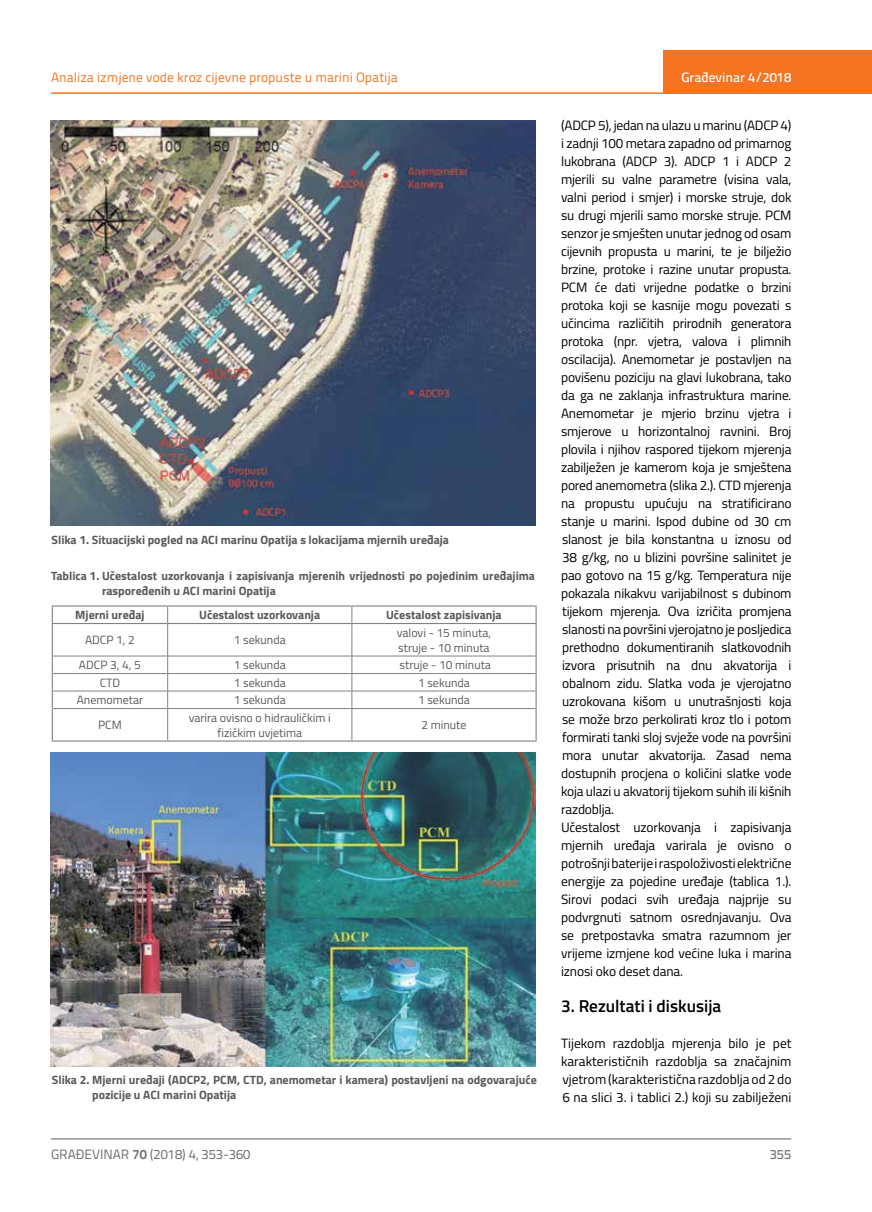
<style>
.page{position:relative;width:872px;height:1212px;background:#fff}
.page>*{position:absolute;margin:0;border:0;box-sizing:border-box;transform-origin:0 0}
.t1{font:600 17.25px "Titillium";color:#000}
.t2{font:13.5px/18px "Titillium";letter-spacing:-.015em;color:#000}
.t3{font:13.5px "Titillium Text 22 L";color:#f47421}
.t4{font:13.5px "Titillium Text 22 L";color:#6d6e71}
.t5{font:500 13.5px "Titillium Text 22 L";color:#fff}
.t6{font:500 13.5px "Titillium Text 22 L";color:#797a7d}
.t7{font:700 12px/15px "Titillium";color:#58595b}
.t8{font:12px/15px "Titillium";color:#58595b}
.s1{font-weight:700}
</style>
<div class="page">
<hr style="left:51px;top:92px;width:821px;height:2px;background:#f47421">
<div style="left:663px;top:50px;width:209px;height:44px;background:#f47421"></div>
<hr style="left:51px;top:1139px;width:740px;height:1px;background:#58595b">
<img style="left:50px;top:120px;width:485px;height:406px">
<svg style="left:167px;top:606px;width:1px;height:17px"></svg>
<svg style="left:351px;top:606px;width:1px;height:17px"></svg>
<hr style="left:167px;top:624px;width:1px;height:32px;background:#808285">
<hr style="left:351px;top:624px;width:1px;height:32px;background:#808285">
<hr style="left:53px;top:656px;width:115px;height:1px;background:#808285">
<hr style="left:168px;top:656px;width:184px;height:1px;background:#808285">
<hr style="left:352px;top:656px;width:183px;height:1px;background:#808285">
<hr style="left:53px;top:673px;width:115px;height:1px;background:#808285">
<hr style="left:168px;top:673px;width:184px;height:1px;background:#808285">
<hr style="left:352px;top:673px;width:183px;height:1px;background:#808285">
<hr style="left:53px;top:691px;width:115px;height:1px;background:#808285">
<hr style="left:168px;top:691px;width:184px;height:1px;background:#808285">
<svg style="left:167px;top:656px;width:1px;height:52px"></svg>
<hr style="left:352px;top:691px;width:183px;height:1px;background:#808285">
<svg style="left:351px;top:656px;width:1px;height:52px"></svg>
<hr style="left:53px;top:708px;width:115px;height:1px;background:#808285">
<hr style="left:168px;top:708px;width:184px;height:1px;background:#808285">
<hr style="left:167px;top:709px;width:1px;height:31px;background:#808285">
<hr style="left:352px;top:708px;width:183px;height:1px;background:#808285">
<hr style="left:351px;top:709px;width:1px;height:31px;background:#808285">
<hr style="left:52px;top:624px;width:1px;height:32px;background:#808285">
<hr style="left:535px;top:624px;width:1px;height:32px;background:#808285">
<svg style="left:52px;top:656px;width:1px;height:52px"></svg>
<svg style="left:535px;top:656px;width:1px;height:52px"></svg>
<hr style="left:52px;top:708px;width:1px;height:32px;background:#808285">
<hr style="left:535px;top:708px;width:1px;height:32px;background:#808285">
<hr style="left:52px;top:740px;width:116px;height:2px;background:#808285">
<hr style="left:168px;top:740px;width:184px;height:2px;background:#808285">
<hr style="left:352px;top:740px;width:184px;height:2px;background:#808285">
<hr style="left:52px;top:605px;width:116px;height:1px;background:#808285">
<svg style="left:52px;top:606px;width:1px;height:17px"></svg>
<hr style="left:168px;top:605px;width:184px;height:1px;background:#808285">
<hr style="left:352px;top:605px;width:184px;height:1px;background:#808285">
<svg style="left:535px;top:606px;width:1px;height:17px"></svg>
<hr style="left:52px;top:623px;width:116px;height:1px;background:#808285">
<hr style="left:168px;top:623px;width:184px;height:1px;background:#808285">
<hr style="left:352px;top:623px;width:184px;height:1px;background:#808285">
<img style="left:50px;top:753px;width:485px;height:313px">
<p class="t3" style="left:51px;top:68px;width:348px">Analiza izmjene vode kroz cijevne propuste u marini Opatija</p>
<p class="t7" style="left:52px;top:532px;width:399px">Slika 1. Situacijski pogled na ACI marinu Opatija s lokacijama mjernih uređaja</p>
<p class="t7" style="left:102px;top:568px;width:434px;text-indent:-51px">Tablica 1. Učestalost uzorkovanja i zapisivanja mjerenih vrijednosti po pojedinim uređajima raspoređenih u ACI marini Opatija</p>
<p class="t7" style="left:75px;top:607px;width:71px">Mjerni uređaj</p>
<p class="t7" style="left:199px;top:607px;width:122px">Učestalost uzorkovanja</p>
<p class="t7" style="left:386px;top:607px;width:117px">Učestalost zapisivanja</p>
<p class="t8" style="left:85px;top:632px;width:51px">ADCP 1, 2</p>
<p class="t8" style="left:234px;top:632px;width:53px">1 sekunda</p>
<p class="t8" style="left:397px;top:624px;width:96px">valovi - 15 minuta, struje - 10 minuta</p>
<p class="t8" style="left:79px;top:657px;width:63px">ADCP 3, 4, 5</p>
<p class="t8" style="left:234px;top:657px;width:53px">1 sekunda</p>
<p class="t8" style="left:399px;top:657px;width:93px">struje - 10 minuta</p>
<p class="t8" style="left:100px;top:674px;width:22px">CTD</p>
<p class="t8" style="left:234px;top:674px;width:53px">1 sekunda</p>
<p class="t8" style="left:418px;top:674px;width:53px">1 sekunda</p>
<p class="t8" style="left:77px;top:692px;width:68px">Anemometar</p>
<p class="t8" style="left:234px;top:692px;width:53px">1 sekunda</p>
<p class="t8" style="left:418px;top:692px;width:53px">1 sekunda</p>
<p class="t8" style="left:98px;top:717px;width:25px">PCM</p>
<p class="t8" style="left:189px;top:709px;width:144px;text-align:center">varira ovisno o hidrauličkim i fizičkim uvjetima</p>
<p class="t8" style="left:421px;top:717px;width:47px">2 minute</p>
<p class="t7" style="left:92px;top:1072px;width:446px;text-indent:-40px">Slika 2. Mjerni uređaji (ADCP2, PCM, CTD, anemometar i kamera) postavljeni na odgovarajuće pozicije u ACI marini Opatija</p>
<p class="t5" style="left:681px;top:67px;width:111px">Građevinar 4/2018</p>
<p class="t2" style="left:561px;top:115px;width:232px">(ADCP 5), jedan na ulazu u marinu (ADCP 4) i zadnji 100 metara zapadno od primarnog lukobrana (ADCP 3). ADCP 1 i ADCP 2 mjerili su valne parametre (visina vala, valni period i smjer) i morske struje, dok su drugi mjerili samo morske struje. PCM senzor je smješten unutar jednog od osam cijevnih propusta u marini, te je bilježio brzine, protoke i razine unutar propusta.<br>PCM će dati vrijedne podatke o brzini protoka koji se kasnije mogu povezati s učincima različitih prirodnih generatora protoka (npr. vjetra, valova i plimnih oscilacija). Anemometar je postavljen na povišenu poziciju na glavi lukobrana, tako da ga ne zaklanja infrastruktura marine.<br>Anemometar je mjerio brzinu vjetra i smjerove u horizontalnoj ravnini. Broj plovila i njihov raspored tijekom mjerenja zabilježen je kamerom koja je smještena pored anemometra (slika 2.). CTD mjerenja na propustu upućuju na stratificirano stanje u marini. Ispod dubine od 30 cm slanost je bila konstantna u iznosu od 38 g/kg, no u blizini površine salinitet je pao gotovo na 15 g/kg. Temperatura nije pokazala nikakvu varijabilnost s dubinom tijekom mjerenja. Ova izričita promjena slanosti na površini vjerojatno je posljedica prethodno dokumentiranih slatkovodnih izvora prisutnih na dnu akvatorija i obalnom zidu. Slatka voda je vjerojatno uzrokovana kišom u unutrašnjosti koja se može brzo perkolirati kroz tlo i potom formirati tanki sloj svježe vode na površini mora unutar akvatorija. Zasad nema dostupnih procjena o količini slatke vode koja ulazi u akvatorij tijekom suhih ili kišnih razdoblja.<br>Učestalost uzorkovanja i zapisivanja mjernih uređaja varirala je ovisno o potrošnji baterije i raspoloživosti električne energije za pojedine uređaje (tablica 1.).<br>Sirovi podaci svih uređaja najprije su podvrgnuti satnom osrednjavanju. Ova se pretpostavka smatra razumnom jer vrijeme izmjene kod većine luka i marina iznosi oko deset dana.</p>
<p class="t1" style="left:561px;top:993px;width:162px">3. Rezultati i diskusija</p>
<p class="t2" style="left:561px;top:1034px;width:232px;text-align:justify">Tijekom razdoblja mjerenja bilo je pet karakterističnih razdoblja sa značajnim vjetrom (karakteristična razdoblja od 2 do 6 na slici 3. i tablici 2.) koji su zabilježeni</p>
<p class="t4" style="left:51px;top:1144px;width:201px">GRAĐEVINAR <span class="s1">70</span> (2018) 4, 353-360</p>
<p class="t6" style="left:769px;top:1144px;width:23px">355</p>
</div>
